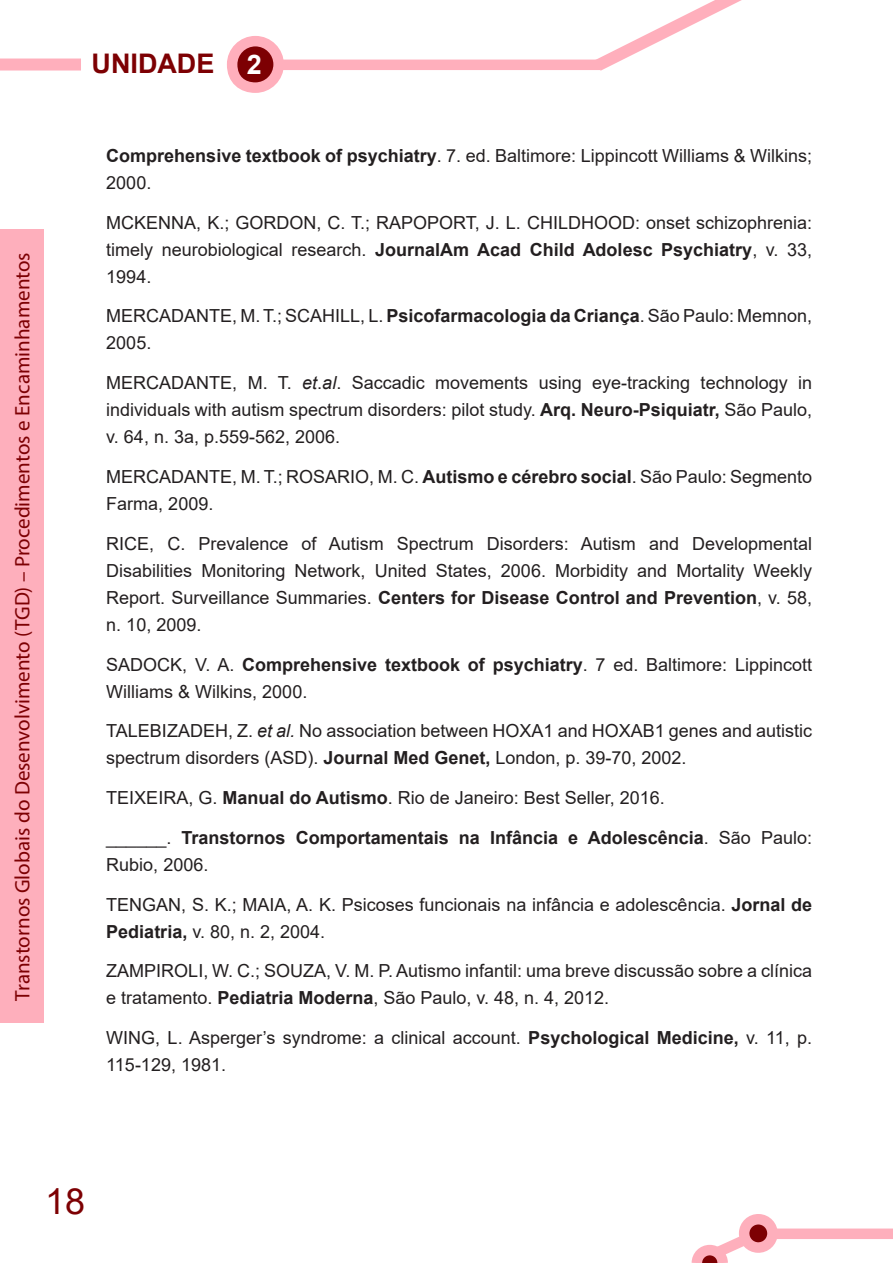
<style>
.page{position:relative;width:893px;height:1263px;background:#fff}
.page>*{position:absolute;margin:0;border:0;box-sizing:border-box;transform-origin:0 0}
.t1{font:36px "Arial";color:#7d0003}
.t2{font:700 27px "Arial";color:#7d0003}
.t3{font:21px "Myriad Pro";color:#7d0003}
.t4{font:18px/27px "Arial";color:#231f20}
.t5{font:700 18px/27px "Arial";color:#231f20}
.s1{color:#fff}
.s2{font-weight:700}
.s3{font-style:italic}
.s4{font-weight:400}
</style>
<div class="page">
<div style="left:280px;top:60px;width:320px;height:10px;background:#ffafbc"></div>
<svg style="left:582px;top:0;width:160px;height:71px"></svg>
<div style="left:773px;top:1228px;width:120px;height:11px;background:#feafbc"></div>
<svg style="left:232px;top:43px;width:47px;height:46px"></svg>
<div style="left:0;top:229px;width:44px;height:794px;background:#feafbc"></div>
<svg style="left:744px;top:1219px;width:29px;height:29px"></svg>
<div style="left:739px;top:1214px;width:39px;height:39px;border:10px solid #feafbc;border-radius:50%"></div>
<svg style="left:691px;top:1225px;width:69px;height:38px"></svg>
<div style="left:0;top:59px;width:81px;height:12px;background:#ffafbc"></div>
<div style="left:227px;top:36px;width:57px;height:57px;border:10px solid #ffafbc;border-radius:50%"></div>
<p class="t3" style="left:9px;top:1001px;width:750px;rotate:-90deg">Transtornos Globais do Desenvolvimento (TGD) – Procedimentos e Encaminhamentos</p>
<h2 class="t2" style="left:92px;top:45px;width:172px">UNIDADE <span class="s1">2</span></h2>
<p class="t4" style="left:106px;top:142px;width:707px"><span class="s2">Comprehensive textbook of psychiatry</span>. 7. ed. Baltimore: Lippincott Williams &amp; Wilkins;<br>2000.</p>
<p class="t4" style="left:106px;top:209px;width:707px;text-align:justify">MCKENNA, K.; GORDON, C. T.; RAPOPORT, J. L. CHILDHOOD: onset schizophrenia: timely neurobiological research. <span class="s2">JournalAm Acad Child Adolesc Psychiatry</span>, v. 33, 1994.</p>
<p class="t4" style="left:106px;top:303px;width:707px">MERCADANTE, M. T.; SCAHILL, L. <span class="s2">Psicofarmacologia da Criança</span>. São Paulo: Memnon,<br>2005.</p>
<p class="t4" style="left:106px;top:369px;width:707px;text-align:justify">MERCADANTE, M. T. <span class="s3">et</span>.<span class="s3">al</span>. Saccadic movements using eye-tracking technology in individuals with autism spectrum disorders: pilot study. <span class="s2">Arq. Neuro-Psiquiatr,</span> São Paulo, v. 64, n. 3a, p.559-562, 2006.</p>
<p class="t4" style="left:106px;top:463px;width:707px">MERCADANTE, M. T.; ROSARIO, M. C. <span class="s2">Autismo e cérebro social</span>. São Paulo: Segmento<br>Farma, 2009.</p>
<p class="t4" style="left:106px;top:530px;width:707px;text-align:justify">RICE, C. Prevalence of Autism Spectrum Disorders: Autism and Developmental Disabilities Monitoring Network, United States, 2006. Morbidity and Mortality Weekly Report. Surveillance Summaries. <span class="s2">Centers for Disease Control and Prevention</span>, v. 58, n. 10, 2009.</p>
<p class="t4" style="left:106px;top:651px;width:707px">SADOCK, V. A. <span class="s2">Comprehensive textbook of psychiatry</span>. 7 ed. Baltimore: Lippincott<br>Williams &amp; Wilkins, 2000.</p>
<p class="t4" style="left:106px;top:717px;width:707px">TALEBIZADEH, Z. <span class="s3">et al.</span> No association between HOXA1 and HOXAB1 genes and autistic spectrum disorders (ASD). <span class="s2">Journal Med Genet,</span> London, p. 39-70, 2002.</p>
<p class="t4" style="left:106px;top:784px;width:560px">TEIXEIRA, G. <span class="s2">Manual do Autismo</span>. Rio de Janeiro: Best Seller, 2016.</p>
<p class="t5" style="left:106px;top:824px;width:707px"><span class="s4">______.</span> Transtornos Comportamentais na Infância e Adolescência<span class="s4">. São Paulo:<br>Rubio, 2006.</span></p>
<p class="t4" style="left:106px;top:891px;width:707px">TENGAN, S. K.; MAIA, A. K. Psicoses funcionais na infância e adolescência. <span class="s2">Jornal de<br>Pediatria,</span> v. 80, n. 2, 2004.</p>
<p class="t4" style="left:106px;top:957px;width:707px">ZAMPIROLI, W. C.; SOUZA, V. M. P. Autismo infantil: uma breve discussão sobre a clínica e tratamento. <span class="s2">Pediatria Moderna</span>, São Paulo, v. 48, n. 4, 2012.</p>
<p class="t4" style="left:106px;top:1024px;width:707px">WING, L. Asperger’s syndrome: a clinical account. <span class="s2">Psychological Medicine,</span> v. 11, p.<br>115-129, 1981.</p>
<h1 class="t1" style="left:45px;top:1176px;width:42px">18</h1>
</div>
